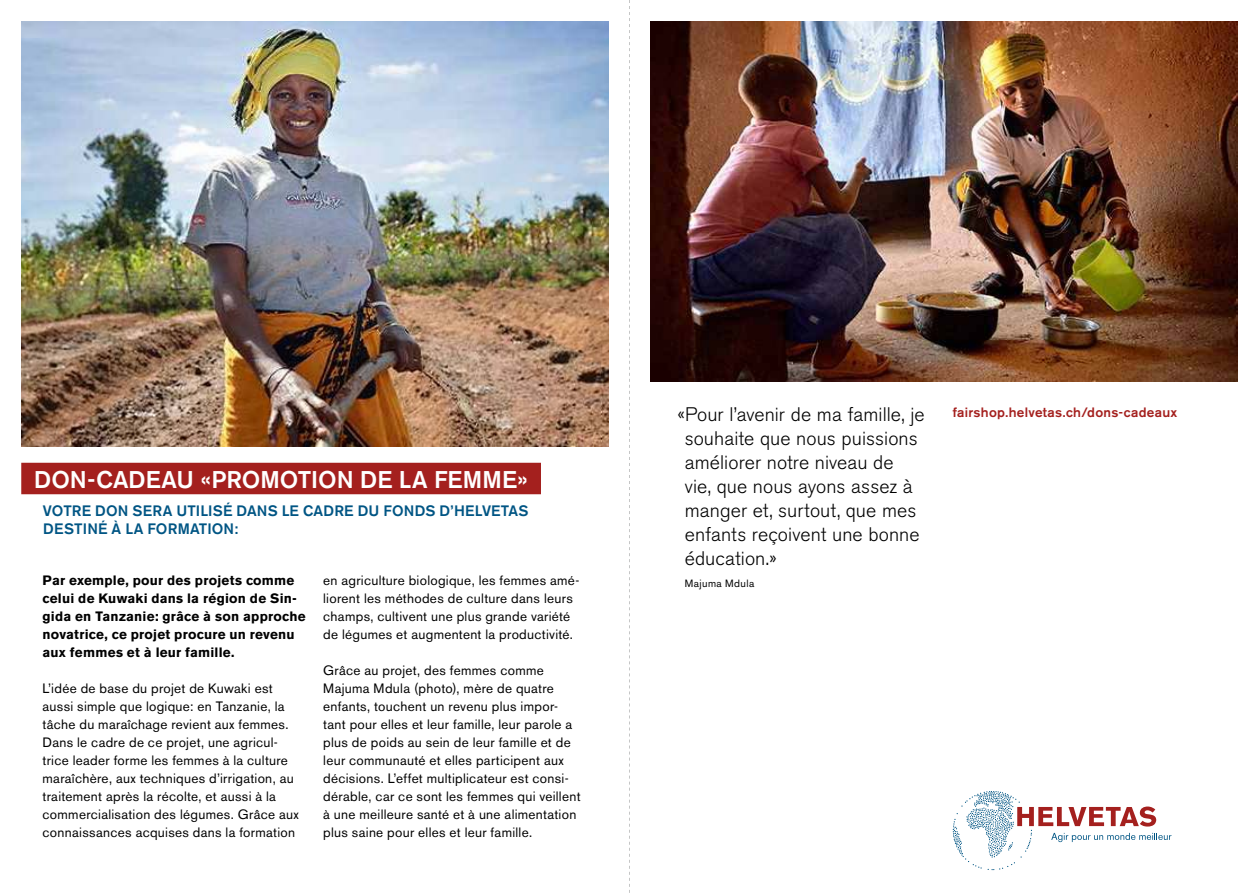
<style>
.page{position:relative;width:1259px;height:893px;background:#fff}
.page>*{position:absolute;margin:0;border:0;box-sizing:border-box;transform-origin:0 0}
.t1{font:500 24px "Akzidenz Grotesk BE";letter-spacing:.005em;color:#fff}
.t2{font:300 19.5px/24px "Akzidenz Grotesk BE";letter-spacing:.005em;color:#000}
.t3{font:500 15px/18px "Akzidenz Grotesk BE";letter-spacing:.01em;color:#005584}
.t4{font:13.5px/18px "Akzidenz Grotesk BE";letter-spacing:.02em;color:#000}
.t5{font:700 13.5px/18px "Akzidenz Grotesk BE";letter-spacing:.015em;color:#000}
.t6{font:500 13.5px "Akzidenz Grotesk BE";letter-spacing:.02em;color:#a4201e}
.t7{font:10.5px "Akzidenz Grotesk BE";letter-spacing:.04em;color:#000}
</style>
<div class="page">
<img style="left:22px;top:21px;width:586px;height:425px">
<div style="left:21px;top:463px;width:520px;height:31px;background:#a4201e"></div>
<img style="left:651px;top:21px;width:586px;height:361px">
<svg style="left:629px;top:0;width:1px;height:893px"></svg>
<svg style="left:952px;top:791px;width:219px;height:79px"></svg>
<h1 class="t1" style="left:34px;top:464px;width:495px">DON-CADEAU «PROMOTION DE LA FEMME»</h1>
<p class="t3" style="left:43px;top:502px;width:487px">VOTRE DON SERA UTILISÉ DANS LE CADRE DU FONDS D’HELVETAS<br>DESTINÉ À LA FORMATION:</p>
<p class="t5" style="left:43px;top:571px;width:265px">Par exemple, pour des projets comme celui de Kuwaki dans la région de Sin&shy;gida en Tanzanie: grâce à son approche novatrice, ce projet procure un revenu aux femmes et à leur famille.</p>
<p class="t4" style="left:43px;top:679px;width:258px">L’idée de base du projet de Kuwaki est aussi simple que logique: en Tanzanie, la tâche du maraîchage revient aux femmes.<br>Dans le cadre de ce projet, une agricul&shy;trice leader forme les femmes à la culture maraîchère, aux techniques d’irrigation, au traitement après la récolte, et aussi à la commercialisation des légumes. Grâce aux connaissances acquises dans la formation</p>
<p class="t4" style="left:323px;top:571px;width:257px">en agriculture biologique, les femmes amé&shy;liorent les méthodes de culture dans leurs champs, cultivent une plus grande variété de légumes et augmentent la productivité.</p>
<p class="t4" style="left:323px;top:661px;width:259px">Grâce au projet, des femmes comme Majuma Mdula (photo), mère de quatre enfants, touchent un revenu plus impor&shy;tant pour elles et leur famille, leur parole a plus de poids au sein de leur famille et de leur communauté et elles participent aux décisions. L’effet multiplicateur est consi&shy;dérable, car ce sont les femmes qui veillent à une meilleure santé et à une alimentation plus saine pour elles et leur famille.</p>
<h2 class="t2" style="left:685px;top:402px;width:241px;text-indent:-7px">«Pour l’avenir de ma famille, je souhaite que nous puissions améliorer notre niveau de vie, que nous ayons assez à manger et, surtout, que mes enfants reçoivent une bonne éducation.»</h2>
<p class="t7" style="left:685px;top:577px;width:71px">Majuma Mdula</p>
<p class="t6" style="left:952px;top:404px;width:226px">fairshop.helvetas.ch/dons-cadeaux</p>
</div>
